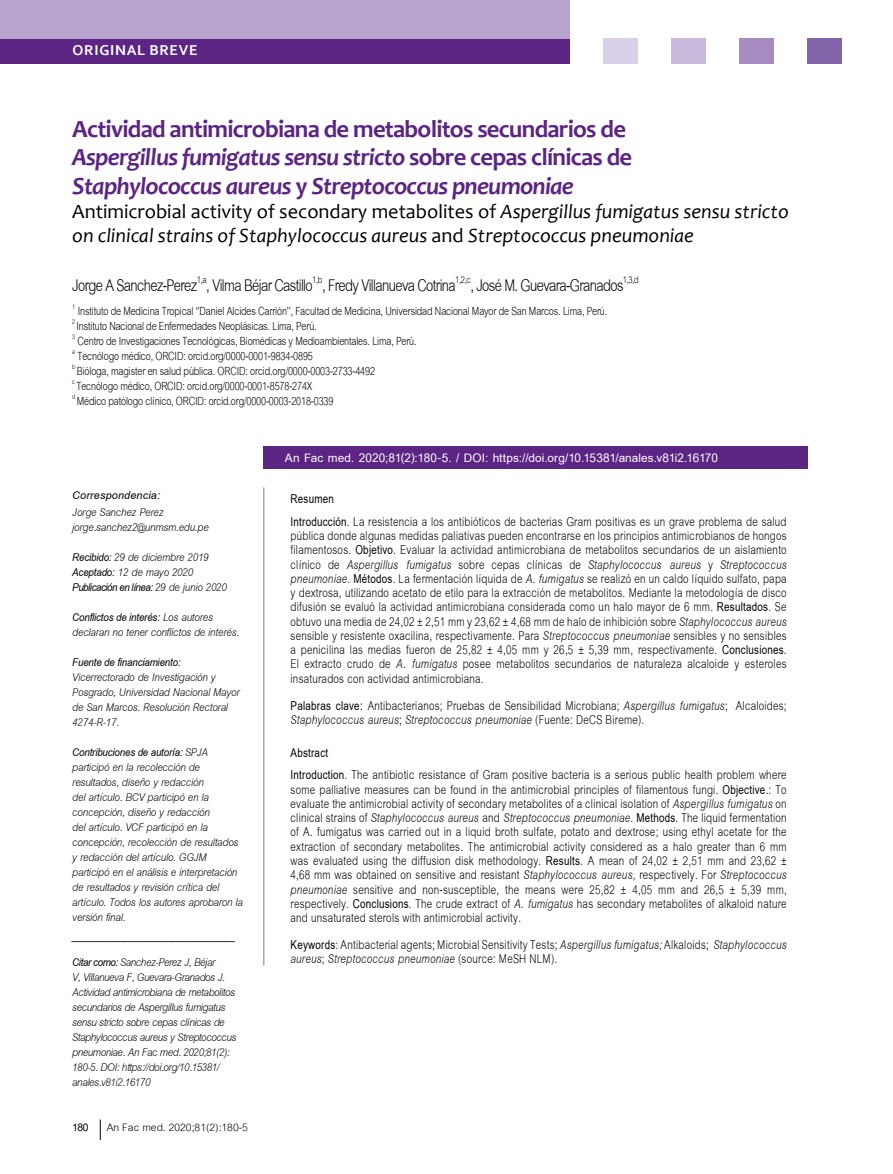
<style>
.page{position:relative;width:893px;height:1174px;background:#fff}
.page>*{position:absolute;margin:0;border:0;box-sizing:border-box;transform-origin:0 0}
.t1{font:italic 700 24.75px/28.2px "Candara";letter-spacing:-.03em;color:#5c2483}
.t2{font:24.75px "Cordia UPC";letter-spacing:-.03em;color:#000;scale:.8 1}
.t3{font:italic 20.25px/24.3px "Candara";color:#000}
.t4{font:18.75px/14.2px "Cordia UPC";letter-spacing:.015em;color:#000;scale:.8 1}
.t5{font:700 18px "Cordia UPC";letter-spacing:.005em;color:#fff}
.t6{font:17.25px/15px "Cordia UPC";letter-spacing:-.01em;color:#000;scale:.8 1}
.t7{font:italic 16.5px/15px "Cordia UPC";letter-spacing:-.01em;color:#000;scale:.9 1}
.t8{font:italic 700 16.5px/25.5px "Cordia UPC";letter-spacing:-.01em;color:#000;scale:.9 1}
.t9{font:italic 700 16.5px "Cordia UPC";letter-spacing:.01em;color:#000}
.t10{font:15.75px "Cordia UPC";color:#000}
.t11{font:700 15px "Corbel";letter-spacing:.05em;color:#fff}
.s1{font-style:normal}
.s2{font-weight:700}
.s3{font-weight:400}
.s4{font-style:italic}
</style>
<div class="page">
<div style="left:808px;top:38px;width:34px;height:26px;background:#8164a9"></div>
<div style="left:604px;top:38px;width:34px;height:26px;background:#dbd0e9"></div>
<div style="left:672px;top:38px;width:34px;height:26px;background:#c9b9dc"></div>
<div style="left:740px;top:38px;width:34px;height:26px;background:#a78ac0"></div>
<div style="left:0;top:38px;width:570px;height:26px;background:#5c2483"></div>
<div style="left:0;top:0;width:570px;height:38px;background:#b8a2ce"></div>
<svg style="left:100px;top:1119px;width:1px;height:21px"></svg>
<div style="left:264px;top:446px;width:544px;height:23px;background:#5c2483"></div>
<hr style="left:264px;top:487px;width:1px;height:478px;background:#7c7b7b">
<p class="t11" style="left:73px;top:41px;width:127px">ORIGINAL BREVE</p>
<h1 class="t1" style="left:72px;top:115px;width:561px"><span class="s1">Actividad antimicrobiana de metabolitos secundarios de<br></span>Aspergillus fumigatus sensu stricto <span class="s1">sobre cepas clínicas de<br></span>Staphylococcus aureus <span class="s1">y</span> Streptococcus pneumoniae</h1>
<p class="t3" style="left:72px;top:199px;width:718px"><span class="s1">Antimicrobial activity of secondary metabolites of</span> Aspergillus fumigatus sensu stricto on clinical strains of Staphylococcus aureus <span class="s1">and</span> Streptococcus pneumoniae</p>
<h1 class="t2" style="left:72px;top:269px;width:710px">Jorge A Sanchez-Perez<sup>1,a</sup>, Vilma Béjar Castillo<sup>1,b</sup>, Fredy Villanueva Cotrina<sup>1,2,c</sup>, José M. Guevara-Granados<sup>1,3,d</sup></h1>
<p class="t6" style="left:72px;top:304px;width:670px"><sup>1</sup> Instituto de Medicina Tropical ‘’Daniel Alcides Carrión’’, Facultad de Medicina, Universidad Nacional Mayor de San Marcos. Lima, Perú.<br><sup>2</sup> Instituto Nacional de Enfermedades Neoplásicas. Lima, Perú.<br><sup>3</sup> Centro de Investigaciones Tecnológicas, Biomédicas y Medioambientales. Lima, Perú.<br><sup>a</sup> Tecnólogo médico, ORCID: orcid.org/0000-0001-9834-0895<br><sup>b</sup> Bióloga, magister en salud pública. ORCID: orcid.org/0000-0003-2733-4492<br><sup>c</sup> Tecnólogo médico, ORCID: orcid.org/0000-0001-8578-274X<br><sup>d</sup> Médico patólogo clínico, ORCID: orcid.org/0000-0003-2018-0339</p>
<p class="t9" style="left:72px;top:485px;width:89px">Correspondencia:</p>
<p class="t7" style="left:72px;top:504px;width:153px">Jorge Sanchez Perez jorge.sanchez2@unmsm.edu.pe</p>
<p class="t7" style="left:72px;top:549px;width:173px"><span class="s2">Recibido:</span> 29 de diciembre 2019<br><span class="s2">Aceptado:</span> 12 de mayo 2020<br><span class="s2">Publicación en línea:</span> 29 de junio 2020</p>
<p class="t7" style="left:72px;top:609px;width:187px"><span class="s2">Conflictos de interés:</span> Los autores declaran no tener conflictos de interés.</p>
<p class="t8" style="left:72px;top:649px;width:122px">Fuente de financiamiento:</p>
<p class="t7" style="left:72px;top:669px;width:187px">Vicerrectorado de Investigación y<br>Posgrado, Universidad Nacional Mayor de San Marcos. Resolución Rectoral<br>4274-R-17.</p>
<p class="t7" style="left:72px;top:744px;width:191px"><span class="s2">Contribuciones de autoría:</span> SPJA participó en la recolección de resultados, diseño y redacción<br>del artículo. BCV participó en la concepción, diseño y redacción<br>del artículo. VCF participó en la concepción, recolección de resultados y redacción del artículo. GGJM participó en el análisis e interpretación de resultados y revisión crítica del artículo. Todos los autores aprobaron la versión final.</p>
<p class="t8" style="left:72px;top:924px;width:183px">_______________________________<br>Citar como: <span class="s3">Sanchez-Perez J, Béjar</span></p>
<p class="t7" style="left:72px;top:969px;width:184px">V, Villanueva F, Guevara-Granados J.<br>Actividad antimicrobiana de metabolitos secundarios de Aspergillus fumigatus sensu stricto sobre cepas clínicas de Staphylococcus aureus y Streptococcus pneumoniae. An Fac med. 2020;81(2):<br>180-5. DOI: https://doi.org/10.15381/ anales.v81i2.16170</p>
<p class="t10" style="left:72px;top:1117px;width:177px"><span class="s2">180</span> An Fac med. 2020;81(2):180-5</p>
<p class="t5" style="left:285px;top:446px;width:435px">An Fac med. 2020;81(2):180-5. / DOI: https://doi.org/10.15381/anales.v81i2.16170</p>
<p class="t4" style="left:291px;top:488px;width:622px;line-height:22.8px"><span class="s2">Resumen<br>Introducción</span>. La resistencia a los antibióticos de bacterias Gram positivas es un grave problema de salud</p>
<p class="t4" style="left:291px;top:529px;width:622px;text-align:justify">pública donde algunas medidas paliativas pueden encontrarse en los principios antimicrobianos de hongos filamentosos. <span class="s2">Objetivo</span>. Evaluar la actividad antimicrobiana de metabolitos secundarios de un aislamiento clínico de <span class="s4">Aspergillus fumigatus</span> sobre cepas clínicas de <span class="s4">Staphylococcus aureus</span> y <span class="s4">Streptococcus pneumoniae</span>. <span class="s2">Métodos</span>. La fermentación líquida de <span class="s4">A. fumigatus</span> se realizó en un caldo líquido sulfato, papa y dextrosa, utilizando acetato de etilo para la extracción de metabolitos. Mediante la metodología de disco difusión se evaluó la actividad antimicrobiana considerada como un halo mayor de 6 mm. <span class="s2">Resultados</span>. Se obtuvo una media de 24,02 ± 2,51 mm y 23,62 ± 4,68 mm de halo de inhibición sobre <span class="s4">Staphylococcus aureus </span>sensible y resistente oxacilina, respectivamente. Para <span class="s4">Streptococcus pneumoniae</span> sensibles y no sensibles a penicilina las medias fueron de 25,82 ± 4,05 mm y 26,5 ± 5,39 mm, respectivamente. <span class="s2">Conclusiones</span>.<br>El extracto crudo de <span class="s4">A. fumigatus</span> posee metabolitos secundarios de naturaleza alcaloide y esteroles insaturados con actividad antimicrobiana.</p>
<p class="t4" style="left:291px;top:698px;width:622px"><span class="s2">Palabras clave:</span> Antibacterianos; Pruebas de Sensibilidad Microbiana; <span class="s4">Aspergillus fumigatus</span>; Alcaloides;<br><span class="s4">Staphylococcus aureus</span>; <span class="s4">Streptococcus pneumoniae</span> (Fuente: DeCS Bireme).</p>
<p class="t4" style="left:291px;top:741px;width:622px;line-height:22.8px"><span class="s2">Abstract<br>Introduction</span>. The antibiotic resistance of Gram positive bacteria is a serious public health problem where</p>
<p class="t4" style="left:291px;top:782px;width:622px;text-align:justify">some palliative measures can be found in the antimicrobial principles of filamentous fungi. <span class="s2">Objective.</span>: To evaluate the antimicrobial activity of secondary metabolites of a clinical isolation of <span class="s4">Aspergillus fumigatus</span> on clinical strains of <span class="s4">Staphylococcus aureus</span> and <span class="s4">Streptococcus pneumoniae</span>. <span class="s2">Methods</span>. The liquid fermentation of A. fumigatus was carried out in a liquid broth sulfate, potato and dextrose; using ethyl acetate for the extraction of secondary metabolites. The antimicrobial activity considered as a halo greater than 6 mm was evaluated using the diffusion disk methodology. <span class="s2">Results</span>. A mean of 24,02 ± 2,51 mm and 23,62 ± 4,68 mm was obtained on sensitive and resistant <span class="s4">Staphylococcus aureus,</span> respectively. For <span class="s4">Streptococcus pneumoniae</span> sensitive and non-susceptible, the means were 25,82 ± 4,05 mm and 26,5 ± 5,39 mm, respectively. <span class="s2">Conclusions</span>. The crude extract of <span class="s4">A. fumigatus</span> has secondary metabolites of alkaloid nature and unsaturated sterols with antimicrobial activity.</p>
<p class="t4" style="left:291px;top:938px;width:622px"><span class="s2">Keywords</span>: Antibacterial agents; Microbial Sensitivity Tests; <span class="s4">Aspergillus fumigatus;</span> Alkaloids; <span class="s4">Staphylococcus aureus</span>; <span class="s4">Streptococcus pneumoniae</span> (source: MeSH NLM).</p>
</div>
